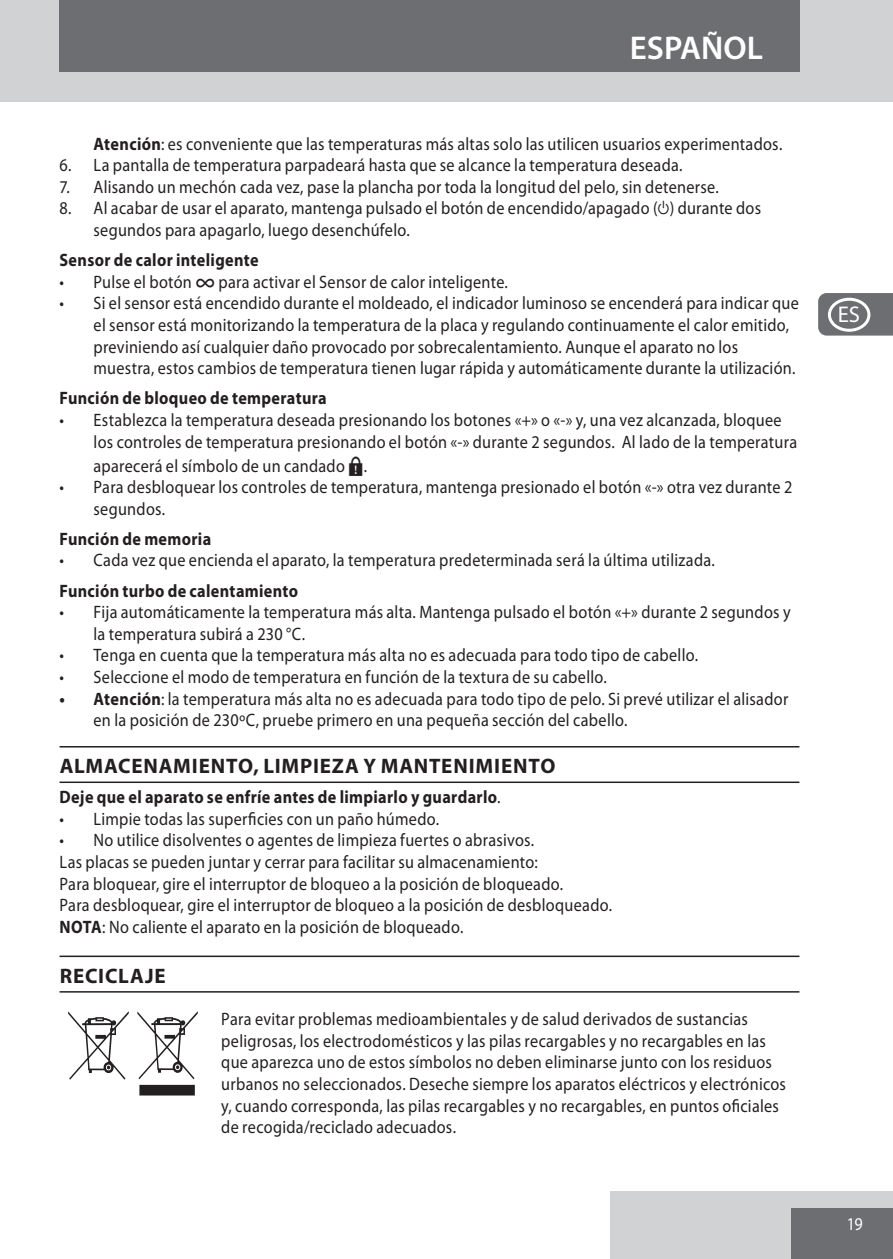
<style>
.page{position:relative;width:893px;height:1259px;background:#fff}
.page>*{position:absolute;margin:0;border:0;box-sizing:border-box;transform-origin:0 0}
.t1{font:120px "Myriad Mine";color:#231f20;scale:.9 1}
.t2{font:600 33px "Myriad Pro";color:#fff}
.t3{font:22.8px "Myriad Pro";color:#fff}
.t4{font:700 21px "Myriad Pro";letter-spacing:.04em;color:#231f20}
.t5{font:18px/21.6px "Myriad Pro";letter-spacing:.02em;color:#231f20;scale:.9 1}
.t6{font:700 18px "Myriad Pro";letter-spacing:.02em;color:#231f20;scale:.9 1}
.t7{font:18px "Myriad Pro";color:#fff;scale:.9 1}
.s1{font-weight:700}
.s2{font-family:"Myriad Dribsn Drabs"}
.s3{font-size:30px}
.s4{font-family:"Myriad Points"}
.s5{font-weight:400}
</style>
<div class="page">
<div style="left:611px;top:1191px;width:282px;height:68px;background:#d1d2d4"></div>
<div style="left:791px;top:1208px;width:102px;height:51px;background:#6d6e71"></div>
<div style="left:0;top:0;width:893px;height:102px;background:#d1d2d4"></div>
<div style="left:59px;top:0;width:740px;height:72px;background:#6d6e71"></div>
<svg style="left:818px;top:293px;width:75px;height:42px;background:#757578"></svg>
<hr style="left:60px;top:746px;width:739px;height:1px;background:#231f20">
<hr style="left:60px;top:781px;width:739px;height:2px;background:#231f20">
<hr style="left:60px;top:955px;width:739px;height:2px;background:#231f20">
<hr style="left:60px;top:991px;width:739px;height:1px;background:#231f20">
<div style="left:828px;top:128px;width:42px;height:34px;border:3px solid #fff;border-radius:50%"></div>
<div style="left:828px;top:170px;width:42px;height:34px;border:3px solid #fff;border-radius:50%"></div>
<div style="left:828px;top:213px;width:42px;height:34px;border:3px solid #fff;border-radius:50%"></div>
<div style="left:828px;top:255px;width:42px;height:34px;border:3px solid #fff;border-radius:50%"></div>
<div style="left:828px;top:298px;width:42px;height:34px;border:3px solid #fff;border-radius:50%"></div>
<div style="left:828px;top:340px;width:42px;height:34px;border:3px solid #fff;border-radius:50%"></div>
<div style="left:828px;top:383px;width:42px;height:34px;border:3px solid #fff;border-radius:50%"></div>
<div style="left:828px;top:425px;width:42px;height:34px;border:3px solid #fff;border-radius:50%"></div>
<div style="left:828px;top:468px;width:42px;height:34px;border:3px solid #fff;border-radius:50%"></div>
<div style="left:828px;top:510px;width:42px;height:34px;border:3px solid #fff;border-radius:50%"></div>
<div style="left:828px;top:553px;width:42px;height:34px;border:3px solid #fff;border-radius:50%"></div>
<div style="left:828px;top:595px;width:42px;height:34px;border:3px solid #fff;border-radius:50%"></div>
<div style="left:828px;top:638px;width:42px;height:34px;border:3px solid #fff;border-radius:50%"></div>
<div style="left:828px;top:680px;width:42px;height:34px;border:3px solid #fff;border-radius:50%"></div>
<div style="left:828px;top:723px;width:42px;height:34px;border:3px solid #fff;border-radius:50%"></div>
<div style="left:828px;top:765px;width:42px;height:34px;border:3px solid #fff;border-radius:50%"></div>
<div style="left:828px;top:808px;width:42px;height:34px;border:3px solid #fff;border-radius:50%"></div>
<div style="left:828px;top:850px;width:42px;height:34px;border:3px solid #fff;border-radius:50%"></div>
<div style="left:828px;top:893px;width:42px;height:34px;border:3px solid #fff;border-radius:50%"></div>
<div style="left:828px;top:935px;width:42px;height:34px;border:3px solid #fff;border-radius:50%"></div>
<div style="left:828px;top:978px;width:42px;height:34px;border:3px solid #fff;border-radius:50%"></div>
<div style="left:828px;top:1020px;width:42px;height:34px;border:3px solid #fff;border-radius:50%"></div>
<div style="left:828px;top:1063px;width:42px;height:34px;border:3px solid #fff;border-radius:50%"></div>
<div style="left:828px;top:1106px;width:42px;height:34px;border:3px solid #fff;border-radius:50%"></div>
<div style="left:828px;top:1148px;width:42px;height:34px;border:3px solid #fff;border-radius:50%"></div>
<h2 class="t2" style="left:630px;top:31px;width:135px">ESPAÑOL</h2>
<p class="t5" style="left:94px;top:133px;width:767px"><span class="s1">Atención</span>: es conveniente que las temperaturas más altas solo las utilicen usuarios experimentados.</p>
<p class="t5" style="left:60px;top:155px;width:694px">6. La pantalla de temperatura parpadeará hasta que se alcance la temperatura deseada.</p>
<p class="t5" style="left:60px;top:176px;width:734px">7. Alisando un mechón cada vez, pase la plancha por toda la longitud del pelo, sin detenerse.</p>
<p class="t5" style="left:94px;top:198px;width:743px;text-indent:-34px">8. Al acabar de usar el aparato, mantenga pulsado el botón de encendido/apagado (<span class="s2">C</span>) durante dos segundos para apagarlo, luego desenchúfelo.</p>
<p class="t6" style="left:60px;top:250px;width:223px">Sensor de calor inteligente</p>
<p class="t5" style="left:60px;top:271px;width:500px">• Pulse el botón <span class="s3">∞</span> para activar el Sensor de calor inteligente.</p>
<p class="t5" style="left:94px;top:293px;width:785px;text-indent:-34px">• Si el sensor está encendido durante el moldeado, el indicador luminoso se encenderá para indicar que el sensor está monitorizando la temperatura de la placa y regulando continuamente el calor emitido, previniendo así cualquier daño provocado por sobrecalentamiento. Aunque el aparato no los muestra, estos cambios de temperatura tienen lugar rápida y automáticamente durante la utilización.</p>
<p class="t6" style="left:60px;top:388px;width:298px">Función de bloqueo de temperatura</p>
<p class="t5" style="left:94px;top:409px;width:783px;text-indent:-34px">• Establezca la temperatura deseada presionando los botones «+» o «-» y, una vez alcanzada, bloquee los controles de temperatura presionando el botón «-» durante 2 segundos. Al lado de la temperatura</p>
<p class="t5" style="left:94px;top:455px;width:305px">aparecerá el símbolo de un candado <span class="s4">B</span>.</p>
<p class="t5" style="left:94px;top:476px;width:778px;text-indent:-34px">• Para desbloquear los controles de temperatura, mantenga presionado el botón «-» otra vez durante 2 segundos.</p>
<p class="t6" style="left:60px;top:529px;width:170px">Función de memoria</p>
<p class="t5" style="left:60px;top:550px;width:730px">• Cada vez que encienda el aparato, la temperatura predeterminada será la última utilizada.</p>
<p class="t6" style="left:60px;top:580px;width:267px">Función turbo de calentamiento</p>
<p class="t5" style="left:94px;top:601px;width:776px;text-indent:-34px">• Fija automáticamente la temperatura más alta. Mantenga pulsado el botón «+» durante 2 segundos y la temperatura subirá a 230 °C.</p>
<p class="t5" style="left:60px;top:645px;width:711px">• Tenga en cuenta que la temperatura más alta no es adecuada para todo tipo de cabello.</p>
<p class="t5" style="left:60px;top:666px;width:610px">• Seleccione el modo de temperatura en función de la textura de su cabello.</p>
<p class="t5" style="left:94px;top:688px;width:773px;text-indent:-34px"><span class="s1">• Atención</span>: la temperatura más alta no es adecuada para todo tipo de pelo. Si prevé utilizar el alisador en la posición de 230ºC, pruebe primero en una pequeña sección del cabello.</p>
<p class="t4" style="left:60px;top:754px;width:497px">ALMACENAMIENTO, LIMPIEZA Y MANTENIMIENTO</p>
<p class="t6" style="left:60px;top:787px;width:492px">Deje que el aparato se enfríe antes de limpiarlo y guardarlo<span class="s5">.</span></p>
<p class="t5" style="left:60px;top:808px;width:423px">• Limpie todas las superficies con un paño húmedo.</p>
<p class="t5" style="left:60px;top:830px;width:615px">• No utilice disolventes o agentes de limpieza fuertes o abrasivos.<br>Las placas se pueden juntar y cerrar para facilitar su almacenamiento:<br>Para bloquear, gire el interruptor de bloqueo a la posición de bloqueado.<br>Para desbloquear, gire el interruptor de bloqueo a la posición de desbloqueado.<br><span class="s1">NOTA</span>: No caliente el aparato en la posición de bloqueado.</p>
<p class="t4" style="left:60px;top:963px;width:108px">RECICLAJE</p>
<h1 class="t1" style="left:68px;top:996px;width:151px">W</h1>
<p class="t5" style="left:221px;top:1008px;width:629px">Para evitar problemas medioambientales y de salud derivados de sustancias peligrosas, los electrodomésticos y las pilas recargables y no recargables en las que aparezca uno de estos símbolos no deben eliminarse junto con los residuos urbanos no seleccionados. Deseche siempre los aparatos eléctricos y electrónicos y, cuando corresponda, las pilas recargables y no recargables, en puntos oficiales de recogida/reciclado adecuados.</p>
<p class="t3" style="left:838px;top:303px;width:24px">ES</p>
<p class="t7" style="left:847px;top:1214px;width:19px">19</p>
</div>
